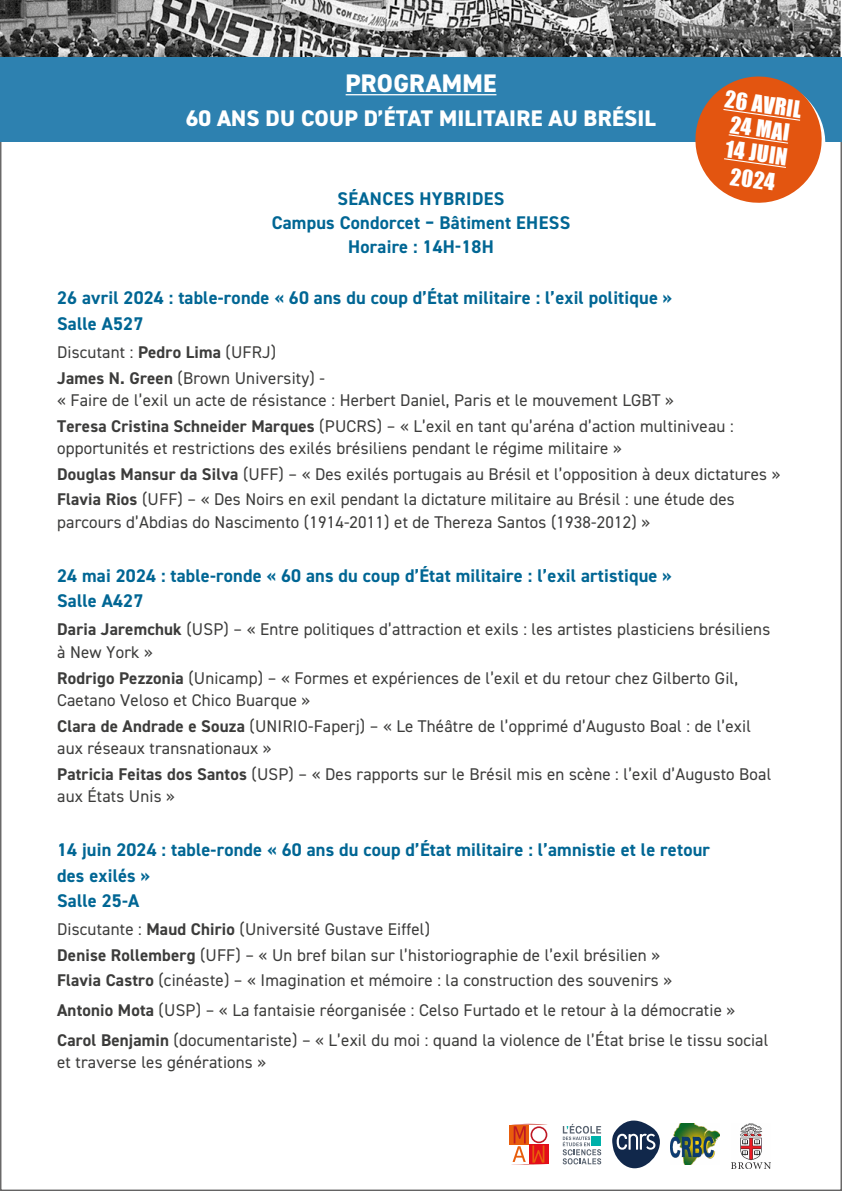
<style>
.page{position:relative;width:842px;height:1191px;background:#fff}
.page>*{position:absolute;margin:0;border:0;box-sizing:border-box;transform-origin:0 0}
.t1{font:800 25.5px "DIN2014";letter-spacing:.01em;color:#fff}
.t2{font:800 22.6px "DIN2014";letter-spacing:.01em;color:#fff}
.t3{font:21.6px/24.3px "Impact";color:#fff;text-align:center}
.t4{font:700 18.4px/25.5px "DIN2014";letter-spacing:.01em;color:#006694}
.t5{font:17px/25.5px "DIN2014";letter-spacing:.01em;color:#3c3c3b}
.s1{font-weight:700}
</style>
<div class="page">
<div style="left:0;top:57px;width:842px;height:85px;background:#2d81b0"></div>
<img style="left:0;top:0;width:841px;height:57px">
<hr style="left:346px;top:94px;width:150px;height:1px;background:#fff">
<svg style="left:695px;top:76px;width:131px;height:127px"></svg>
<div style="left:510px;top:1125px;width:19px;height:19px;background:#e85d0c"></div>
<svg style="left:511px;top:1123px;width:37px;height:42px"></svg>
<svg style="left:612px;top:1120px;width:48px;height:48px"></svg>
<img style="left:671px;top:1123px;width:48px;height:42px">
<svg style="left:563px;top:1164px;width:38px;height:1px"></svg>
<svg style="left:563px;top:1123px;width:38px;height:41px"></svg>
<svg style="left:731px;top:1162px;width:40px;height:7px"></svg>
<img style="left:732px;top:1123px;width:38px;height:45px">
<h1 class="t1" style="left:346px;top:66px;width:152px">PROGRAMME</h1>
<h2 class="t2" style="left:186px;top:103px;width:471px">60 ANS DU COUP D’ÉTAT MILITAIRE AU BRÉSIL</h2>
<p class="t3" style="left:727px;top:87px;width:79px;rotate:8deg">26 AVRIL<br>24 MAI<br>14 JUIN</p>
<p class="t3" style="left:732px;top:164px;width:47px;rotate:8deg">2024</p>
<p class="t4" style="left:272px;top:187px;width:300px;line-height:24px;text-align:center">SÉANCES HYBRIDES<br>Campus Condorcet – Bâtiment EHESS<br>Horaire : 14H-18H</p>
<p class="t4" style="left:57px;top:285px;width:617px">26 avril 2024 : table-ronde « 60 ans du coup d’État militaire : l’exil politique »<br>Salle A527</p>
<p class="t5" style="left:57px;top:339px;width:269px">Discutant : <span class="s1">Pedro Lima</span> (UFRJ)<br><span class="s1">James N. Green</span> (Brown University) -</p>
<p class="t5" style="left:57px;top:387px;width:678px">« Faire de l’exil un acte de résistance : Herbert Daniel, Paris et le mouvement LGBT »<br><span class="s1">Teresa Cristina Schneider Marques</span> (PUCRS) – « L’exil en tant qu’aréna d’action multiniveau :</p>
<p class="t5" style="left:57px;top:435px;width:725px">opportunités et restrictions des exilés brésiliens pendant le régime militaire »<br><span class="s1">Douglas Mansur da Silva</span> (UFF) – « Des exilés portugais au Brésil et l’opposition à deux dictatures »<br><span class="s1">Flavia Rios</span> (UFF) – « Des Noirs en exil pendant la dictature militaire au Brésil : une étude des</p>
<p class="t5" style="left:57px;top:509px;width:594px">parcours d’Abdias do Nascimento (1914-2011) et de Thereza Santos (1938-2012) »</p>
<p class="t4" style="left:57px;top:562px;width:616px">24 mai 2024 : table-ronde « 60 ans du coup d’État militaire : l’exil artistique »<br>Salle A427</p>
<p class="t5" style="left:57px;top:618px;width:715px;line-height:22.6px"><span class="s1">Daria Jaremchuk</span> (USP) – « Entre politiques d’attraction et exils : les artistes plasticiens brésiliens à New York »</p>
<p class="t5" style="left:57px;top:666px;width:682px;line-height:22.6px"><span class="s1">Rodrigo Pezzonia</span> (Unicamp) – « Formes et expériences de l’exil et du retour chez Gilberto Gil,<br>Caetano Veloso et Chico Buarque »</p>
<p class="t5" style="left:57px;top:714px;width:695px;line-height:22.6px"><span class="s1">Clara de Andrade e Souza</span> (UNIRIO-Faperj) – « Le Théâtre de l’opprimé d’Augusto Boal : de l’exil aux réseaux transnationaux »</p>
<p class="t5" style="left:57px;top:762px;width:716px;line-height:22.6px"><span class="s1">Patricia Feitas dos Santos</span> (USP) – « Des rapports sur le Brésil mis en scène : l’exil d’Augusto Boal aux États Unis »</p>
<p class="t4" style="left:57px;top:836px;width:654px">14 juin 2024 : table-ronde « 60 ans du coup d’État militaire : l’amnistie et le retour des exilés »<br>Salle 25-A</p>
<p class="t5" style="left:57px;top:916px;width:617px">Discutante : <span class="s1">Maud Chirio</span> (Université Gustave Eiffel)<br><span class="s1">Denise Rollemberg</span> (UFF) – « Un bref bilan sur l’historiographie de l’exil brésilien »<br><span class="s1">Flavia Castro</span> (cinéaste) – « Imagination et mémoire : la construction des souvenirs »</p>
<p class="t5" style="left:57px;top:995px;width:713px;line-height:29.7px"><span class="s1">Antonio Mota</span> (USP) – « La fantaisie réorganisée : Celso Furtado et le retour à la démocratie »<br><span class="s1">Carol Benjamin</span> (documentariste) – « L’exil du moi : quand la violence de l’État brise le tissu social</p>
<p class="t5" style="left:57px;top:1049px;width:211px">et traverse les générations »</p>
</div>
